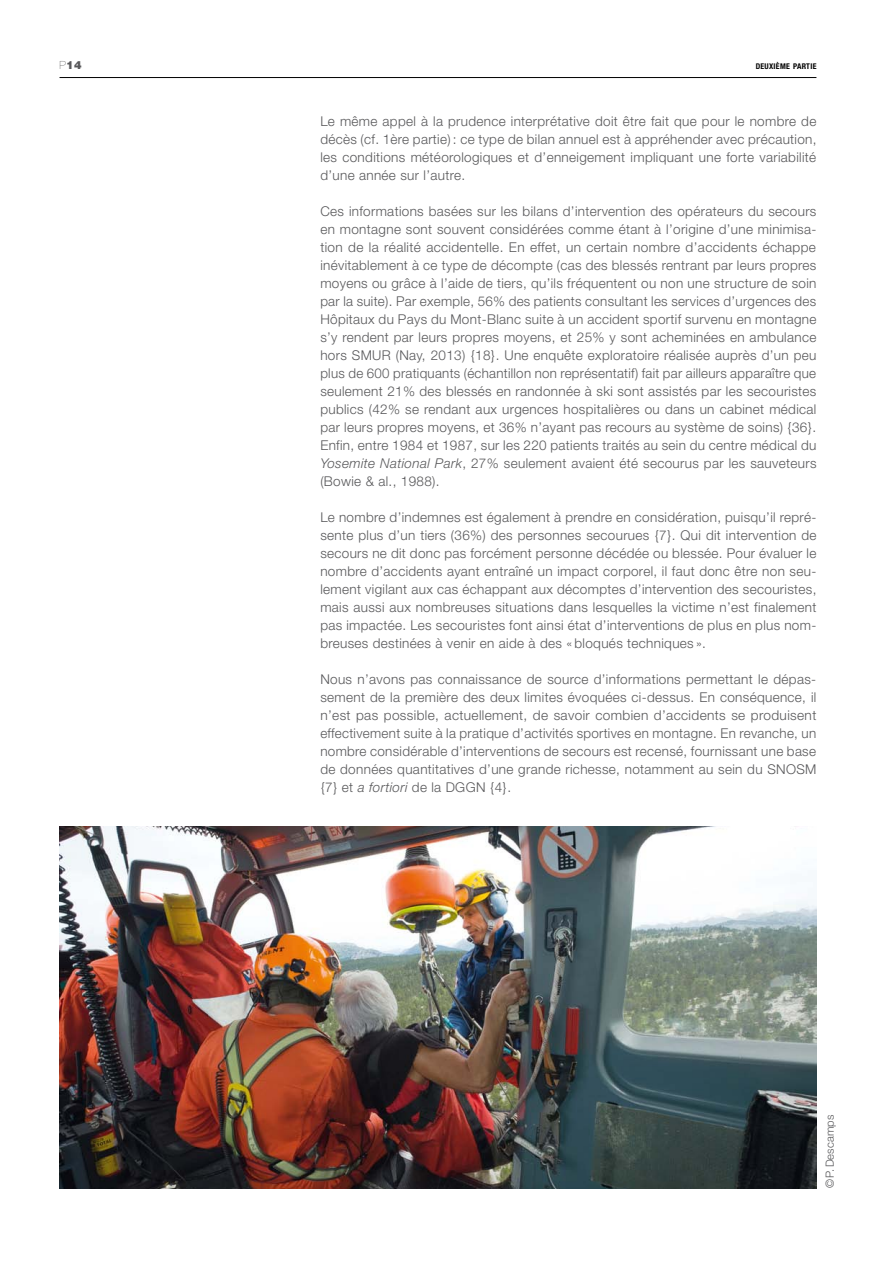
<style>
.page{position:relative;width:893px;height:1263px;background:#fff}
.page>*{position:absolute;margin:0;border:0;box-sizing:border-box;transform-origin:0 0}
.t1{font:300 13.5px/18px "Helvetica Neue";letter-spacing:.025em;color:#58585a;text-align:justify}
.t2{font:300 11.25px "Helvetica Neue";letter-spacing:.01em;color:#58585a}
.t3{font:900 11.25px "Helvetica Neue";color:#58585a}
.t4{font:700 condensed 7.8px "Helvetica Neue";letter-spacing:.035em;color:#000}
.s1{font-weight:200;color:#000}
.s2{font-style:italic}
</style>
<div class="page">
<img style="left:60px;top:826px;width:756px;height:362px">
<hr style="left:60px;top:77px;width:756px;height:1px;background:#000">
<p class="t3" style="left:60px;top:58px;width:24px"><span class="s1">P</span>14</p>
<p class="t4" style="left:756px;top:61px;width:59px">DEUXIÈME PARTIE</p>
<p class="t1" style="left:320px;top:112px;width:498px">Le même appel à la prudence interprétative doit être fait que pour le nombre de décès (cf. 1ère partie) : ce type de bilan annuel est à appréhender avec précaution, les conditions météorologiques et d’enneigement impliquant une forte variabilité d’une année sur l’autre.</p>
<p class="t1" style="left:320px;top:202px;width:498px">Ces informations basées sur les bilans d’intervention des opérateurs du secours en montagne sont souvent considérées comme étant à l’origine d’une minimisa&shy;tion de la réalité accidentelle. En effet, un certain nombre d’accidents échappe inévitablement à ce type de décompte (cas des blessés rentrant par leurs propres moyens ou grâce à l’aide de tiers, qu’ils fréquentent ou non une structure de soin par la suite). Par exemple, 56% des patients consultant les services d’urgences des Hôpitaux du Pays du Mont-Blanc suite à un accident sportif survenu en montagne s’y rendent par leurs propres moyens, et 25% y sont acheminées en ambulance hors SMUR (Nay, 2013) {18}. Une enquête exploratoire réalisée auprès d’un peu plus de 600 pratiquants (échantillon non représentatif) fait par ailleurs apparaître que seulement 21% des blessés en randonnée à ski sont assistés par les secouristes publics (42% se rendant aux urgences hospitalières ou dans un cabinet médical par leurs propres moyens, et 36% n’ayant pas recours au système de soins) {36}.<br>Enfin, entre 1984 et 1987, sur les 220 patients traités au sein du centre médical du <span class="s2">Yosemite National Park</span>, 27% seulement avaient été secourus par les sauveteurs (Bowie &amp; al., 1988).</p>
<p class="t1" style="left:320px;top:508px;width:498px">Le nombre d’indemnes est également à prendre en considération, puisqu’il repré&shy;sente plus d’un tiers (36%) des personnes secourues {7}. Qui dit intervention de secours ne dit donc pas forcément personne décédée ou blessée. Pour évaluer le nombre d’accidents ayant entraîné un impact corporel, il faut donc être non seu&shy;lement vigilant aux cas échappant aux décomptes d’intervention des secouristes, mais aussi aux nombreuses situations dans lesquelles la victime n’est finalement pas impactée. Les secouristes font ainsi état d’interventions de plus en plus nom&shy;breuses destinées à venir en aide à des « bloqués techniques ».</p>
<p class="t1" style="left:320px;top:670px;width:498px">Nous n’avons pas connaissance de source d’informations permettant le dépas&shy;sement de la première des deux limites évoquées ci-dessus. En conséquence, il n’est pas possible, actuellement, de savoir combien d’accidents se produisent effectivement suite à la pratique d’activités sportives en montagne. En revanche, un nombre considérable d’interventions de secours est recensé, fournissant une base de données quantitatives d’une grande richesse, notamment au sein du SNOSM {7} et <span class="s2">a fortiori</span> de la DGGN {4}.</p>
<p class="t2" style="left:823px;top:1188px;width:75px;rotate:-90deg">© P.Descamps</p>
</div>
